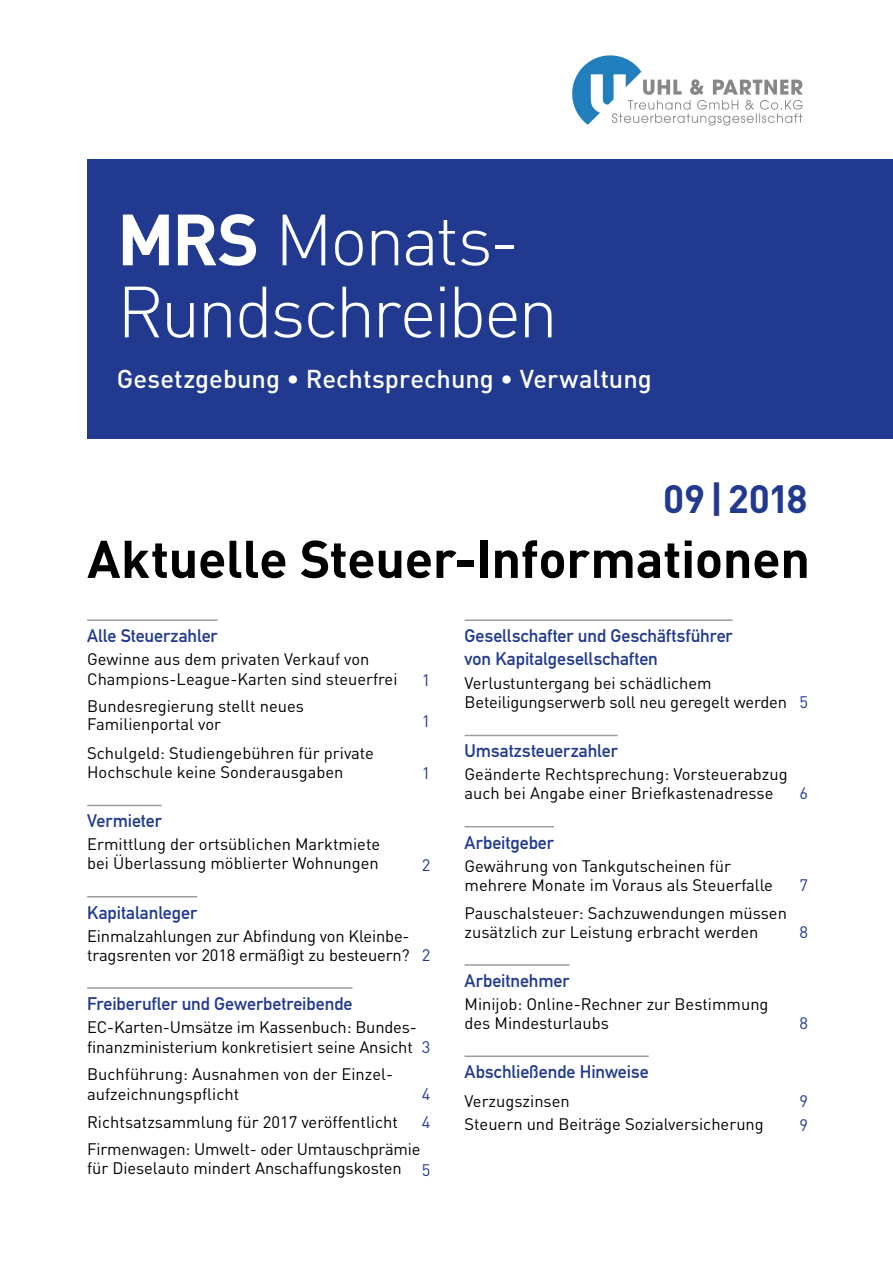
<style>
.page{position:relative;width:893px;height:1263px;background:#fff}
.page>*{position:absolute;margin:0;border:0;box-sizing:border-box;transform-origin:0 0}
.t1{font:300 71.25px/72px "DIN Pro";letter-spacing:-.04em;color:#fff}
.t2{font:700 52.2px "DIN Pro";letter-spacing:-.01em;color:#000}
.t3{font:700 39px "DIN Pro";color:#213a8f}
.t4{font:500 25.5px "DIN Pro";color:#fff}
.t5{font:18px/22.5px "DIN Mittelschrift Std";letter-spacing:-.005em;color:#213a8f}
.t6{font:16.5px/18.8px "DIN Pro";color:#000}
.t7{font:16.5px "DIN Pro";color:#213a8f}
.s1{font-weight:700}
.s2{color:#213a8f}
</style>
<div class="page">
<hr style="left:87px;top:619px;width:131px;height:2px;background:#9d9d9c">
<hr style="left:87px;top:805px;width:75px;height:1px;background:#9d9d9c">
<hr style="left:87px;top:896px;width:110px;height:1px;background:#9d9d9c">
<hr style="left:87px;top:987px;width:266px;height:2px;background:#9d9d9c">
<hr style="left:465px;top:619px;width:268px;height:2px;background:#9d9d9c">
<hr style="left:465px;top:735px;width:153px;height:1px;background:#9d9d9c">
<hr style="left:465px;top:826px;width:89px;height:1px;background:#9d9d9c">
<hr style="left:465px;top:964px;width:104px;height:2px;background:#9d9d9c">
<hr style="left:465px;top:1055px;width:184px;height:2px;background:#9d9d9c">
<div style="left:87px;top:160px;width:806px;height:279px;background:#213a8f"></div>
<img style="left:572px;top:55px;width:231px;height:71px">
<h1 class="t1" style="left:117px;top:201px;width:443px"><span class="s1">MRS</span> Monats-<br>Rundschreiben</h1>
<h3 class="t4" style="left:117px;top:361px;width:536px">Gesetzgebung • Rechtsprechung • Verwaltung</h3>
<h3 class="t3" style="left:663px;top:473px;width:146px">09|2018</h3>
<h2 class="t2" style="left:87px;top:524px;width:724px">Aktuelle Steuer-Informationen</h2>
<p class="t5" style="left:87px;top:625px;width:132px">Alle Steuerzahler</p>
<p class="t6" style="left:87px;top:649px;width:312px;line-height:19.5px">Gewinne aus dem privaten Verkauf von<br>Champions-League-Karten sind steuerfrei</p>
<p class="t6" style="left:87px;top:696px;width:218px;line-height:18px">Bundesregierung stellt neues<br>Familienportal vor</p>
<p class="t6" style="left:87px;top:743px;width:288px">Schulgeld: Studiengebühren für private<br>Hochschule keine Sonderausgaben</p>
<p class="t5" style="left:87px;top:810px;width:76px">Vermieter</p>
<p class="t6" style="left:87px;top:834px;width:294px">Ermittlung der ortsüblichen Marktmiete bei Überlassung möblierter Wohnungen</p>
<p class="t7" style="left:422px;top:669px;width:10px">1</p>
<p class="t7" style="left:422px;top:710px;width:10px">1</p>
<p class="t7" style="left:422px;top:762px;width:10px">1</p>
<p class="t7" style="left:422px;top:853px;width:10px">2</p>
<p class="t5" style="left:87px;top:901px;width:111px">Kapitalanleger</p>
<p class="t6" style="left:87px;top:926px;width:345px">Einmalzahlungen zur Abfindung von Kleinbe&shy;tragsrenten vor 2018 ermäßigt zu besteuern? <span class="s2">2</span></p>
<p class="t5" style="left:87px;top:992px;width:267px">Freiberufler und Gewerbetreibende</p>
<p class="t6" style="left:87px;top:1017px;width:345px;line-height:19.5px">EC-Karten-Umsätze im Kassenbuch: Bundes&shy;finanzministerium konkretisiert seine Ansicht <span class="s2">3</span></p>
<p class="t6" style="left:87px;top:1064px;width:305px;line-height:19.5px">Buchführung: Ausnahmen von der Einzel&shy;aufzeichnungspflicht</p>
<p class="t7" style="left:422px;top:1082px;width:10px">4</p>
<p class="t6" style="left:87px;top:1112px;width:312px">Richtsatzsammlung für 2017 veröffentlicht</p>
<p class="t7" style="left:422px;top:1110px;width:10px">4</p>
<p class="t6" style="left:87px;top:1139px;width:345px">Firmenwagen: Umwelt- oder Umtauschprämie für Dieselauto mindert Anschaffungskosten <span class="s2">5</span></p>
<p class="t5" style="left:465px;top:625px;width:270px">Gesellschafter und Geschäftsführer von Kapitalgesellschaften</p>
<p class="t6" style="left:465px;top:673px;width:345px">Verlustuntergang bei schädlichem<br>Beteiligungserwerb soll neu geregelt werden <span class="s2">5</span></p>
<p class="t5" style="left:465px;top:740px;width:155px">Umsatzsteuerzahler</p>
<p class="t6" style="left:465px;top:764px;width:325px">Geänderte Rechtsprechung: Vorsteuerabzug auch bei Angabe einer Briefkastenadresse</p>
<p class="t7" style="left:799px;top:782px;width:10px">6</p>
<p class="t5" style="left:465px;top:831px;width:91px">Arbeitgeber</p>
<p class="t6" style="left:465px;top:855px;width:310px;line-height:19.5px">Gewährung von Tankgutscheinen für mehrere Monate im Voraus als Steuerfalle</p>
<p class="t6" style="left:465px;top:903px;width:324px">Pauschalsteuer: Sachzuwendungen müssen zusätzlich zur Leistung erbracht werden</p>
<p class="t5" style="left:465px;top:969px;width:106px">Arbeitnehmer</p>
<p class="t6" style="left:465px;top:994px;width:305px">Minijob: Online-Rechner zur Bestimmung des Mindesturlaubs</p>
<p class="t7" style="left:799px;top:874px;width:10px">7</p>
<p class="t7" style="left:799px;top:920px;width:10px">8</p>
<p class="t7" style="left:799px;top:1011px;width:10px">8</p>
<p class="t5" style="left:465px;top:1061px;width:186px">Abschließende Hinweise</p>
<p class="t6" style="left:465px;top:1090px;width:107px">Verzugszinsen</p>
<p class="t7" style="left:799px;top:1089px;width:10px">9</p>
<p class="t6" style="left:465px;top:1113px;width:301px">Steuern und Beiträge Sozialversicherung</p>
<p class="t7" style="left:799px;top:1114px;width:10px">9</p>
</div>
